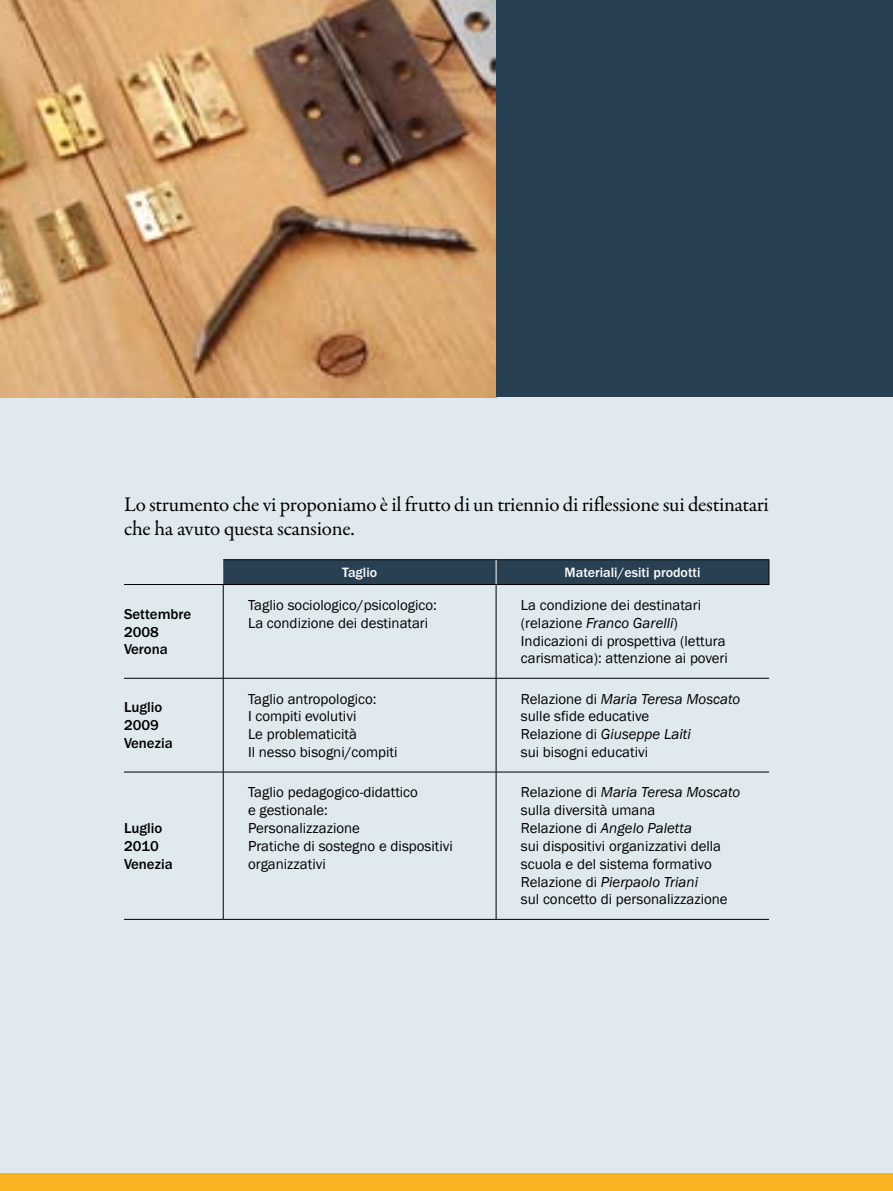
<style>
.page{position:relative;width:893px;height:1191px;background:#fff}
.page>*{position:absolute;margin:0;border:0;box-sizing:border-box;transform-origin:0 0}
.t1{font:21px/23.4px "Garamond Premr Pro";letter-spacing:-.015em;color:#000}
.t2{font:14.88px/17.8px "Franklin Gothic";color:#000}
.t3{font:500 14.88px/17.8px "ITC Franklin Gothic Std";color:#000}
.t4{font:500 14px "ITC Franklin Gothic Std";color:#fff}
.s1{font-style:italic}
</style>
<div class="page">
<div style="left:0;top:397px;width:893px;height:794px;background:#e0e9ed"></div>
<div style="left:0;top:1173px;width:893px;height:18px;background:#f8b323"></div>
<hr style="left:124px;top:584px;width:99px;height:1px;background:#000">
<hr style="left:223px;top:584px;width:273px;height:1px;background:#000">
<hr style="left:223px;top:585px;width:1px;height:93px;background:#000">
<hr style="left:496px;top:584px;width:273px;height:1px;background:#000">
<hr style="left:496px;top:585px;width:1px;height:93px;background:#000">
<hr style="left:124px;top:678px;width:99px;height:1px;background:#000">
<hr style="left:223px;top:678px;width:273px;height:1px;background:#000">
<hr style="left:223px;top:678px;width:1px;height:93px;background:#000">
<hr style="left:496px;top:678px;width:273px;height:1px;background:#000">
<hr style="left:496px;top:678px;width:1px;height:93px;background:#000">
<hr style="left:124px;top:771px;width:99px;height:1px;background:#000">
<hr style="left:223px;top:771px;width:273px;height:1px;background:#000">
<hr style="left:223px;top:772px;width:1px;height:147px;background:#000">
<hr style="left:496px;top:771px;width:273px;height:1px;background:#000">
<hr style="left:496px;top:772px;width:1px;height:147px;background:#000">
<hr style="left:124px;top:919px;width:99px;height:1px;background:#000">
<hr style="left:223px;top:919px;width:273px;height:1px;background:#000">
<hr style="left:496px;top:919px;width:273px;height:1px;background:#000">
<svg style="left:223px;top:559px;width:546px;height:25px;background:#283f50"></svg>
<img style="left:0;top:0;width:496px;height:397px">
<div style="left:496px;top:0;width:397px;height:397px;background:#284052"></div>
<h1 class="t1" style="left:124px;top:493px;width:646px">Lo strumento che vi proponiamo è il frutto di un triennio di riflessione sui destinatari che ha avuto questa scansione.</h1>
<p class="t4" style="left:342px;top:564px;width:36px">Taglio</p>
<p class="t4" style="left:565px;top:564px;width:137px">Materiali/esiti prodotti</p>
<p class="t3" style="left:124px;top:605px;width:69px">Settembre<br>2008<br>Verona</p>
<p class="t2" style="left:248px;top:596px;width:190px">Taglio sociologico/psicologico:<br>La condizione dei destinatari</p>
<p class="t2" style="left:521px;top:596px;width:209px">La condizione dei destinatari (relazione <span class="s1">Franco Garelli</span>)<br>Indicazioni di prospettiva (lettura carismatica): attenzione ai poveri</p>
<p class="t3" style="left:124px;top:698px;width:50px">Luglio<br>2009<br>Venezia</p>
<p class="t2" style="left:248px;top:690px;width:151px">Taglio antropologico:<br>I compiti evolutivi<br>Le problematicità<br>Il nesso bisogni/compiti</p>
<p class="t2" style="left:521px;top:690px;width:221px">Relazione di <span class="s1">Maria Teresa Moscato </span>sulle sfide educative<br>Relazione di <span class="s1">Giuseppe Laiti<br></span>sui bisogni educativi</p>
<p class="t3" style="left:124px;top:819px;width:50px">Luglio<br>2010<br>Venezia</p>
<p class="t2" style="left:248px;top:783px;width:206px">Taglio pedagogico-didattico<br>e gestionale:<br>Personalizzazione<br>Pratiche di sostegno e dispositivi organizzativi</p>
<p class="t2" style="left:521px;top:783px;width:221px">Relazione di <span class="s1">Maria Teresa Moscato </span>sulla diversità umana<br>Relazione di <span class="s1">Angelo Paletta<br></span>sui dispositivi organizzativi della scuola e del sistema formativo<br>Relazione di <span class="s1">Pierpaolo Triani<br></span>sul concetto di personalizzazione</p>
</div>
